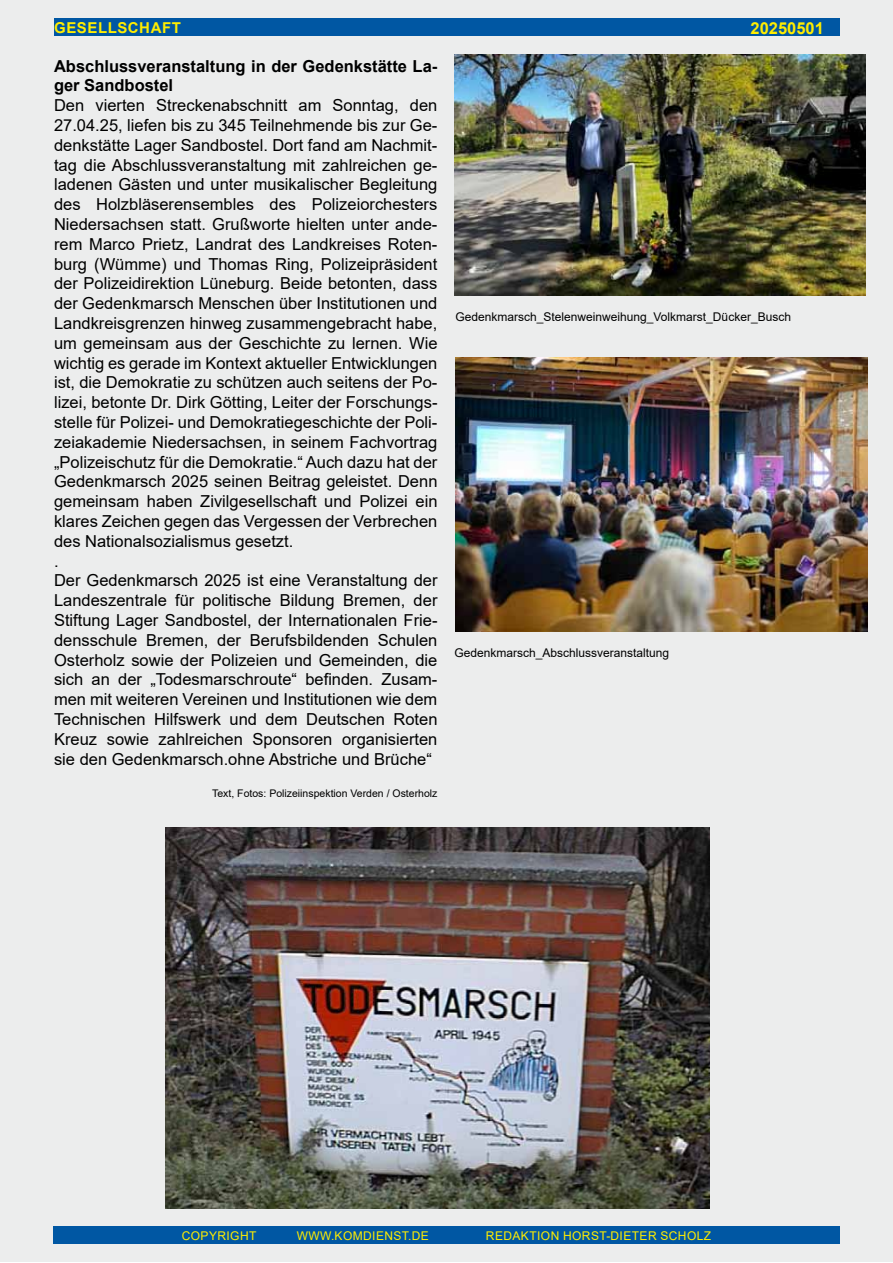
<style>
.page{position:relative;width:893px;height:1263px;background:#fff}
.page>*{position:absolute;margin:0;border:0;box-sizing:border-box;transform-origin:0 0}
.t1{font:16.5px/19.8px "Arial";color:#000}
.t2{font:700 16.5px/19.8px "Arial";color:#000}
.t3{font:700 16.5px "Arial";color:#ffed00}
.t4{font:700 15px "Arial";letter-spacing:.035em;color:#ffed00}
.t5{font:12px "Arial";color:#000}
.t6{font:12px "Arial";letter-spacing:.035em;color:#ffed00}
.t7{font:10.5px "Arial";color:#000}
</style>
<div class="page">
<div style="left:0;top:0;width:893px;height:1262px;background:#eceded"></div>
<div style="left:54px;top:18px;width:786px;height:18px;background:#0057a3"></div>
<div style="left:53px;top:1226px;width:787px;height:18px;background:#0057a3"></div>
<img style="left:454px;top:54px;width:412px;height:241px">
<img style="left:455px;top:357px;width:412px;height:275px">
<img style="left:166px;top:827px;width:543px;height:382px">
<p class="t4" style="left:54px;top:17px;width:128px">Gesellschaft</p>
<p class="t2" style="left:54px;top:56px;width:385px">Abschlussveranstaltung in der Gedenkstätte La&shy;ger Sandbostel</p>
<p class="t1" style="left:54px;top:95px;width:385px">Den vierten Streckenabschnitt am Sonntag, den 27.04.25, liefen bis zu 345 Teilnehmende bis zur Ge&shy;denkstätte Lager Sandbostel. Dort fand am N achmit&shy;tag die Abschlussveranstaltung mit zahlreichen ge&shy;ladenen Gästen und unter musikalischer Begleitung des Holzbläserensembles des Polizeiorchesters N iedersachsen statt. Grußworte hielten unter ande&shy;rem Marco Prietz, Landrat des Landkreises Roten&shy;burg (Wümme) und Thomas Ring, Polizeipräsident der Polizeidirektion Lüneburg. Beide betonten, dass der Gedenkmarsch Menschen über I nstitutionen und Landkreisgrenzen hinweg zusammengebracht habe, um gemeinsam aus der Geschichte zu lernen. Wie wichtig es gerade im Kontext aktueller Entwicklungen ist, die Demokratie zu schützen auch seitens der Po&shy;lizei, betonte Dr. Dirk Götting, Leiter der Forschungs&shy;stelle für Polizei- und Demokratiegeschichte der Poli&shy;zeiakademie N iedersachsen, in seinem Fachvortrag „Polizeischutz für die Demokratie.“ Auch dazu hat der Gedenkmarsch 2025 seinen Beitrag geleistet. Denn gemeinsam haben Zivilgesellschaft und Polizei ein klares Zeichen gegen das Vergessen der Verbrechen des Nationalsozialismus gesetzt.<br>.<br>Der Gedenkmarsch 2025 ist eine Veranstaltung der Landeszentrale für politische Bildung Bremen, der Stiftung Lager Sandbostel, der I nternationalen Frie&shy;densschule Bremen, der Berufsbildenden Schulen Osterholz sowie der Polizeien und Gemeinden, die sich an der „Todesmarschroute“ befinden. Zusam&shy;men mit weiteren Vereinen und I nstitutionen wie dem Technischen H ilfswerk und dem Deutschen Roten Kreuz sowie zahlreichen Sponsoren organisierten sie den Gedenkmarsch.ohne Abstriche und Brüche“</p>
<p class="t7" style="left:212px;top:786px;width:227px">Text, Fotos: Polizeiinspektion Verden / Osterholz</p>
<p class="t3" style="left:750px;top:16px;width:75px">20250501</p>
<p class="t5" style="left:455px;top:308px;width:337px">Gedenkmarsch_Stelenweinweihung_Volkmarst_Dücker_Busch</p>
<p class="t5" style="left:454px;top:645px;width:216px">Gedenkmarsch_Abschlussveranstaltung</p>
<p class="t6" style="left:182px;top:1227px;width:76px">Copyright</p>
<p class="t6" style="left:297px;top:1227px;width:134px">www.komdienst.de</p>
<p class="t6" style="left:486px;top:1227px;width:227px">Redaktion Horst-Dieter Scholz</p>
</div>
